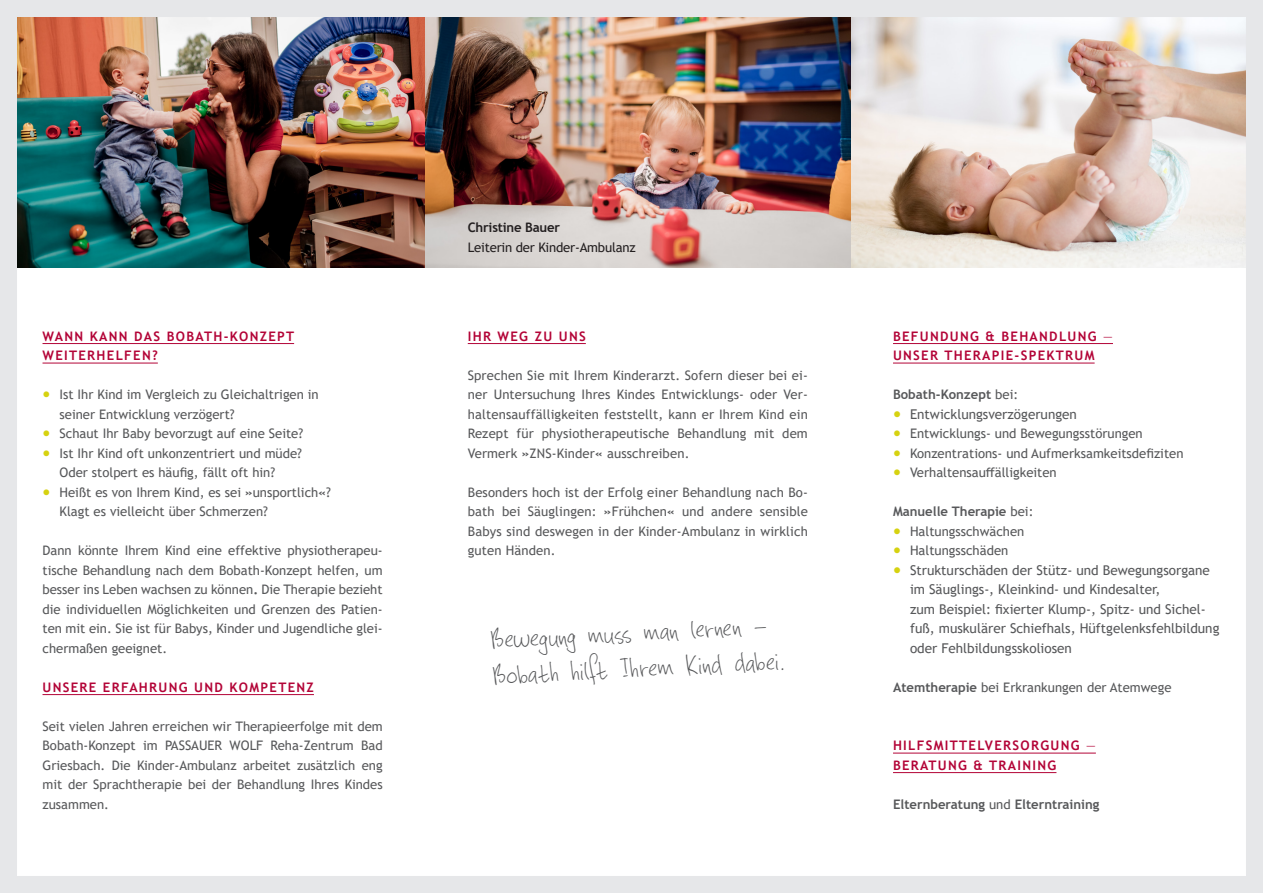
<style>
.page{position:relative;width:1263px;height:893px;background:#fff}
.page>*{position:absolute;margin:0;border:0;box-sizing:border-box;transform-origin:0 0}
.t1{font:33px/36px "Cheat Sheet";color:#57585a}
.t2{font:13.5px/19.5px "Trebuchet MS";color:#57585a}
.t3{font:13.2px/19.5px "Trebuchet MS";color:#57585a;text-align:justify}
.t4{font:700 13.2px/19.5px "Trebuchet MS";letter-spacing:.1em;color:#b30437}
.t5{font:700 13.2px "Trebuchet MS";color:#57585a}
.t6{font:13.2px "Trebuchet MS";letter-spacing:-.015em;color:#231f20}
.t7{font:700 13.2px "Trebuchet MS";letter-spacing:-.015em;color:#231f20}
.s1{color:#d6d210}
.s2{font-weight:700}
.s3{font-weight:400}
</style>
<div class="page">
<img style="left:0;top:0;width:1263px;height:893px">
<p class="t4" style="left:43px;top:326px;width:253px">Wann kann das BOBATH-KONZEPT weiterhelfen?</p>
<p class="t3" style="left:60px;top:385px;width:261px;text-indent:-17px"><span class="s1">●</span> Ist Ihr Kind im Vergleich zu Gleichaltrigen in seiner Entwicklung verzögert?</p>
<p class="t3" style="left:43px;top:424px;width:262px"><span class="s1">●</span> Schaut Ihr Baby bevorzugt auf eine Seite?</p>
<p class="t3" style="left:60px;top:443px;width:244px;text-indent:-17px"><span class="s1">●</span> Ist Ihr Kind oft unkonzentriert und müde?<br>Oder stolpert es häufig, fällt oft hin?</p>
<p class="t3" style="left:60px;top:482px;width:273px;text-indent:-17px"><span class="s1">●</span> Heißt es von Ihrem Kind, es sei <span class="s2">»</span>unsportlich<span class="s2">«</span>?<br>Klagt es vielleicht über Schmerzen?</p>
<p class="t3" style="left:43px;top:541px;width:342px">Dann könnte Ihrem Kind eine effektive physiotherapeu&shy;tische Behandlung nach dem Bobath-Konzept helfen, um besser ins Leben wachsen zu können<span class="s2">.</span> Die Therapie bezieht die individuellen Möglichkeiten und Grenzen des Patien&shy;ten mit ein. Sie ist für Babys, Kinder und Jugendliche glei&shy;chermaßen geeignet.</p>
<p class="t4" style="left:43px;top:677px;width:79px">UNSERE ERFA</p>
<p class="t4" style="left:139px;top:677px;width:76px">HRUNG UND</p>
<p class="t4" style="left:230px;top:677px;width:86px">KOMPETENZ</p>
<p class="t3" style="left:43px;top:716px;width:342px">Seit vielen Jahren erreichen wir Therapieerfolge mit dem Bobath-Konzept im PASSAUER WOLF Reha-Zentrum Bad Griesbach. Die Kinder-Ambulanz arbeitet zusätzlich eng mit der Sprachtherapie bei der Behandlung Ihres Kindes zusammen.</p>
<p class="t7" style="left:468px;top:219px;width:94px">Christine Bauer</p>
<p class="t6" style="left:468px;top:239px;width:169px">Leiterin der Kinder-Ambulanz</p>
<p class="t4" style="left:468px;top:326px;width:120px">Ihr Weg zu uns</p>
<p class="t3" style="left:468px;top:365px;width:342px">Sprechen Sie mit Ihrem Kinderarzt. Sofern dieser bei ei&shy;ner Untersuchung Ihres Kindes Entwicklungs- oder Ver&shy;haltensauffälligkeiten feststellt, kann er Ihrem Kind ein Rezept für physiotherapeutische Behandlung mit dem Vermerk <span class="s2">»</span>ZNS-Kinder<span class="s2">«</span> ausschreiben.</p>
<p class="t3" style="left:468px;top:482px;width:342px">Besonders hoch ist der Erfolg einer Behandlung nach Bo&shy;bath bei Säuglingen: <span class="s2">»</span>Frühchen<span class="s2">«</span> und andere sensible Babys sind deswegen in der Kinder-Ambulanz in wirklich guten Händen.</p>
<h1 class="t1" style="left:489px;top:623px;width:294px;rotate:-3deg">Bewegung muss man lernen –<br>Bobath hilft Ihrem Kind dabei.</h1>
<p class="t4" style="left:893px;top:326px;width:221px;text-indent:175px">UNG <span class="s3">―<br></span>UNSER THERAPIE-SPEKTRUM</p>
<p class="t5" style="left:893px;top:386px;width:127px">Bobath-Konzept <span class="s3">bei:</span></p>
<p class="t2" style="left:893px;top:404px;width:185px"><span class="s1">●</span> Entwicklungsverzögerungen</p>
<p class="t3" style="left:893px;top:424px;width:251px"><span class="s1">●</span> Entwicklungs- und Bewegungsstörungen</p>
<p class="t3" style="left:893px;top:443px;width:292px"><span class="s1">●</span> Konzentrations- und Aufmerksamkeitsdefiziten</p>
<p class="t3" style="left:893px;top:463px;width:165px"><span class="s1">●</span> Verhaltensauffälligkeiten</p>
<p class="t5" style="left:893px;top:503px;width:142px">Manuelle Therapie <span class="s3">bei:</span></p>
<p class="t3" style="left:893px;top:521px;width:133px"><span class="s1">●</span> Haltungsschwächen</p>
<p class="t3" style="left:893px;top:541px;width:117px"><span class="s1">●</span> Haltungsschäden</p>
<p class="t2" style="left:910px;top:560px;width:311px;text-indent:-17px"><span class="s1">●</span> Strukturschäden der Stütz- und Bewegungsorgane im Säuglings-, Kleinkind- und Kindesalter,<br>zum Beispiel: fixierter Klump-, Spitz- und Sichel&shy;fuß, muskulärer Schiefhals, Hüftgelenksfehlbildung oder Fehlbildungsskoliosen</p>
<p class="t3" style="left:893px;top:677px;width:280px"><span class="s2">Atemtherapie</span> bei Erkrankungen der Atemwege</p>
<p class="t4" style="left:893px;top:326px;width:147px">BEFUNDUNG &amp; BEHANDL</p>
<p class="t4" style="left:893px;top:736px;width:67px">Hilfsmitte</p>
<p class="t4" style="left:893px;top:736px;width:204px;text-indent:84px">lversorgu ng <span class="s3">―<br></span>Beratu ng &amp; Training</p>
<p class="t5" style="left:893px;top:796px;width:208px">Elternberatung <span class="s3">und</span> Elterntraining</p>
</div>
